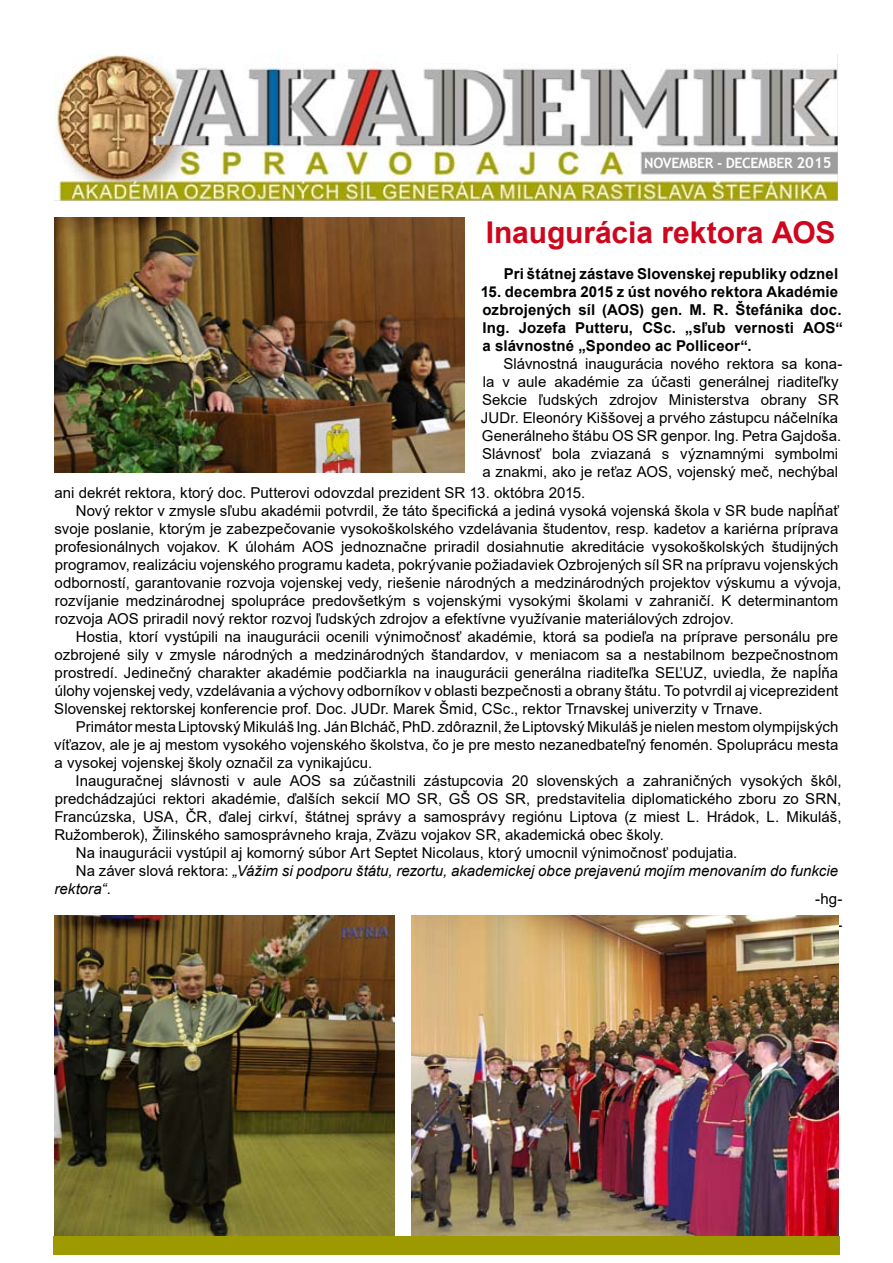
<style>
.page{position:relative;width:893px;height:1263px;background:#fff}
.page>*{position:absolute;margin:0;border:0;box-sizing:border-box;transform-origin:0 0}
.t1{font:700 30px "Arial";letter-spacing:-.005em;color:#cd071e}
.t2{font:15px/18px "Arial";color:#000}
.t3{font:700 15px/18px "Arial";letter-spacing:.01em;color:#000}
.t4{font:italic 15px "Arial";color:#000}
.t5{font:700 14.25px "Trebuchet MS";letter-spacing:-.03em;color:#fdfdfd}
.s1{font-size:15px}
.s2{font-style:normal}
</style>
<div class="page">
<img style="left:55px;top:55px;width:783px;height:146px">
<img style="left:54px;top:218px;width:411px;height:254px">
<img style="left:54px;top:915px;width:340px;height:321px">
<img style="left:411px;top:915px;width:428px;height:321px">
<div style="left:53px;top:1236px;width:787px;height:19px;background:#9d9900"></div>
<p class="t5" style="left:644px;top:154px;width:189px">NOVEMBER - DECEMBER <span class="s1">2015</span></p>
<h1 class="t1" style="left:486px;top:211px;width:351px">Inaugurácia rektora AOS</h1>
<p class="t3" style="left:504px;top:265px;width:336px">Pri štátnej zástave Slovenskej republiky odznel</p>
<p class="t3" style="left:481px;top:283px;width:364px">15. decembra 2015 z úst nového rektora Akadémie ozbrojených síl (AOS) gen. M. R. Štefánika doc.<br>Ing. Jozefa Putteru, CSc. „sľub vernosti AOS“ a slávnostné „Spondeo ac Polliceor“.</p>
<p class="t2" style="left:481px;top:355px;width:363px;text-indent:22px">Slávnostná inaugurácia nového rektora sa kona&shy;la v aule akadémie za účasti generálnej riaditeľky Sekcie ľudských zdrojov Ministerstva obrany SR JUDr. Eleonóry Kiššovej a prvého zástupcu náčelníka Generálneho štábu OS SR genpor. Ing. Petra Gajdoša.<br>Slávnosť bola zviazaná s významnými symbolmi a znakmi, ako je reťaz AOS, vojenský meč, nechýbal</p>
<p class="t2" style="left:55px;top:483px;width:532px">ani dekrét rektora, ktorý doc. Putterovi odovzdal prezident SR 13. októbra 2015.</p>
<p class="t2" style="left:76px;top:501px;width:765px">Nový rektor v zmysle sľubu akadémii potvrdil, že táto špecifická a jediná vysoká vojenská škola v SR bude napĺňať</p>
<p class="t2" style="left:55px;top:519px;width:785px">svoje poslanie, ktorým je zabezpečovanie vysokoškolského vzdelávania študentov, resp. kadetov a kariérna príprava</p>
<p class="t2" style="left:55px;top:537px;width:785px">profesionálnych vojakov. K úlohám AOS jednoznačne priradil dosiahnutie akreditácie vysokoškolských študijných</p>
<p class="t2" style="left:55px;top:555px;width:785px">programov, realizáciu vojenského programu kadeta, pokrývanie požiadaviek Ozbrojených síl SR na prípravu vojenských</p>
<p class="t2" style="left:55px;top:573px;width:788px">odborností, garantovanie rozvoja vojenskej vedy, riešenie národných a medzinárodných projektov výskumu a vývoja,</p>
<p class="t2" style="left:55px;top:591px;width:785px">rozvíjanie medzinárodnej spolupráce predovšetkým s vojenskými vysokými školami v zahraničí. K determinantom</p>
<p class="t2" style="left:55px;top:609px;width:681px">rozvoja AOS priradil nový rektor rozvoj ľudských zdrojov a efektívne využívanie materiálových zdrojov.</p>
<p class="t2" style="left:76px;top:627px;width:764px">Hostia, ktorí vystúpili na inaugurácii ocenili výnimočnosť akadémie, ktorá sa podieľa na príprave personálu pre</p>
<p class="t2" style="left:55px;top:645px;width:785px">ozbrojené sily v zmysle národných a medzinárodných štandardov, v meniacom sa a nestabilnom bezpečnostnom</p>
<p class="t2" style="left:55px;top:663px;width:785px">prostredí. Jedinečný charakter akadémie podčiarkla na inaugurácii generálna riaditeľka SEĽUZ, uviedla, že napĺňa</p>
<p class="t2" style="left:55px;top:681px;width:785px">úlohy vojenskej vedy, vzdelávania a výchovy odborníkov v oblasti bezpečnosti a obrany štátu. To potvrdil aj viceprezident</p>
<p class="t2" style="left:54px;top:699px;width:710px">Slovenskej rektorskej konferencie prof. Doc. JUDr. Marek Šmid, CSc., rektor Trnavskej univerzity v Trnave.</p>
<p class="t2" style="left:76px;top:717px;width:764px">Primátor mesta Liptovský Mikuláš Ing. Ján Blcháč, PhD. zdôraznil, že Liptovský Mikuláš je nielen mestom olympijských</p>
<p class="t2" style="left:54px;top:735px;width:786px">víťazov, ale je aj mestom vysokého vojenského školstva, čo je pre mesto nezanedbateľný fenomén. Spoluprácu mesta</p>
<p class="t2" style="left:55px;top:753px;width:319px">a vysokej vojenskej školy označil za vynikajúcu.</p>
<p class="t2" style="left:75px;top:771px;width:767px">Inauguračnej slávnosti v aule AOS sa zúčastnili zástupcovia 20 slovenských a zahraničných vysokých škôl,</p>
<p class="t2" style="left:55px;top:789px;width:788px">predchádzajúci rektori akadémie, ďalších sekcií MO SR, GŠ OS SR, predstavitelia diplomatického zboru zo SRN,</p>
<p class="t2" style="left:54px;top:807px;width:789px">Francúzska, USA, ČR, ďalej cirkví, štátnej správy a samosprávy regiónu Liptova (z miest L. Hrádok, L. Mikuláš,</p>
<p class="t2" style="left:54px;top:825px;width:611px">Ružomberok), Žilinského samosprávneho kraja, Zväzu vojakov SR, akademická obec školy.</p>
<p class="t2" style="left:76px;top:843px;width:663px">Na inaugurácii vystúpil aj komorný súbor Art Septet Nicolaus, ktorý umocnil výnimočnosť podujatia.</p>
<p class="t4" style="left:76px;top:861px;width:764px"><span class="s2">Na záver slová rektora:</span> „Vážim si podporu štátu, rezortu, akademickej obce prejavenú mojím menovaním do funkcie</p>
<p class="t4" style="left:54px;top:879px;width:58px">rektora“.</p>
<p class="t2" style="left:815px;top:890px;width:29px">-hg-</p>
</div>
